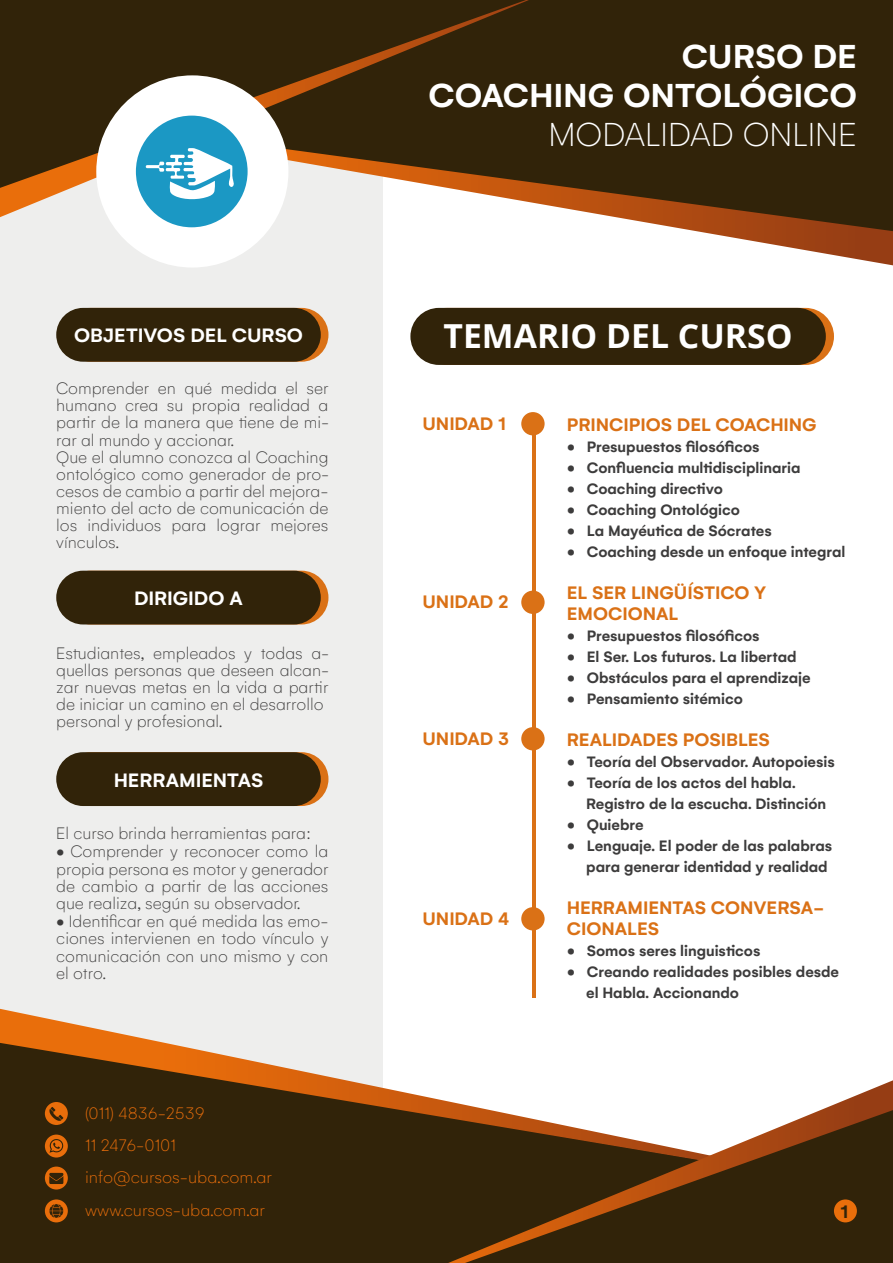
<style>
.page{position:relative;width:893px;height:1263px;background:#fff}
.page>*{position:absolute;margin:0;border:0;box-sizing:border-box;transform-origin:0 0}
.t1{font:600 36px/39px "Gelion";color:#fff;text-align:right}
.t2{font:100 36px "Gelion";color:#fff}
.t3{font:700 33.15px "Open Sans";color:#fff}
.t4{font:600 21px "Gelion";color:#fff}
.t5{font:600 19.65px/21px "Gelion";color:#da7116}
.t6{font:600 19.65px "Gelion";color:#312309}
.t7{font:100 18px/17.1px "Gelion";color:#3d3c3c}
.t8{font:100 18px "Gelion";color:#e96e0b}
.t9{font:600 16.35px/21px "Gelion";color:#3d3c3c}
.s1{font-weight:600;font-size:16.35px}
</style>
<div class="page">
<div style="left:0;top:132px;width:383px;height:1007px;background:#eeeeed"></div>
<div style="left:529px;top:0;width:364px;height:112px;background:#312309"></div>
<svg style="left:269px;top:112px;width:624px;height:153px"></svg>
<svg style="left:0;top:0;width:529px;height:217px"></svg>
<svg style="left:0;top:0;width:526px;height:188px;fill:#312309"></svg>
<div style="left:0;top:1189px;width:448px;height:74px;background:#312309"></div>
<svg style="left:0;top:1009px;width:448px;height:180px"></svg>
<svg style="left:448px;top:1080px;width:445px;height:183px"></svg>
<svg style="left:465px;top:1110px;width:428px;height:153px;fill:#312309"></svg>
<div style="left:45px;top:1102px;width:23px;height:23px;background:#e96e0b;border-radius:50%"></div>
<svg style="left:49px;top:1107px;width:14px;height:14px"></svg>
<svg style="left:45px;top:1166px;width:23px;height:23px"></svg>
<svg style="left:49px;top:1173px;width:14px;height:11px"></svg>
<div style="left:45px;top:1134px;width:23px;height:23px;background:#e96e0b;border-radius:50%"></div>
<svg style="left:50px;top:1139px;width:13px;height:14px"></svg>
<div style="left:45px;top:1199px;width:23px;height:23px;background:#e96e0b;border-radius:50%"></div>
<svg style="left:49px;top:1204px;width:14px;height:14px"></svg>
<div style="left:834px;top:1199px;width:23px;height:23px;background:#e96e0b;border-radius:50%"></div>
<div style="left:96px;top:75px;width:192px;height:193px;background:#fff;border-radius:50%"></div>
<svg style="left:136px;top:116px;width:112px;height:111px"></svg>
<div style="left:410px;top:308px;width:416px;height:57px;background:#312309;border-radius:29px"></div>
<hr style="left:532px;top:416px;width:3px;height:581px;background:#da7116">
<div style="left:521px;top:412px;width:24px;height:23px;background:#da7116;border-radius:50%"></div>
<div style="left:521px;top:591px;width:24px;height:23px;background:#da7116;border-radius:50%"></div>
<div style="left:521px;top:727px;width:24px;height:23px;background:#da7116;border-radius:50%"></div>
<div style="left:521px;top:907px;width:24px;height:23px;background:#da7116;border-radius:50%"></div>
<div style="left:64px;top:308px;width:264px;height:54px;background:#da7116;border-radius:27px"></div>
<div style="left:56px;top:308px;width:265px;height:54px;background:#312309;border-radius:27px"></div>
<div style="left:64px;top:571px;width:264px;height:53px;background:#da7116;border-radius:27px"></div>
<div style="left:56px;top:571px;width:265px;height:53px;background:#312309;border-radius:27px"></div>
<div style="left:64px;top:752px;width:264px;height:54px;background:#da7116;border-radius:27px"></div>
<div style="left:56px;top:752px;width:265px;height:54px;background:#312309;border-radius:27px"></div>
<p class="t4" style="left:74px;top:322px;width:230px">OBJETIVOS DEL CURSO</p>
<p class="t7" style="left:56px;top:380px;width:275px">Comprender en qué medida el ser humano crea su propia realidad a partir de la manera que tiene de mi&shy;rar al mundo y accionar.<br>Que el alumno conozca al Coaching ontológico como generador de pro&shy;cesos de cambio a partir del mejora&shy;miento del acto de comunicación de los individuos para lograr mejores vínculos.</p>
<p class="t4" style="left:134px;top:585px;width:110px">DIRIGIDO A</p>
<p class="t7" style="left:56px;top:644px;width:275px">Estudiantes, empleados y todas a&shy;quellas personas que deseen alcan&shy;zar nuevas metas en la vida a partir de iniciar un camino en el desarrollo personal y profesional.</p>
<p class="t4" style="left:114px;top:767px;width:151px">HERRAMIENTAS</p>
<p class="t7" style="left:56px;top:824px;width:256px">El curso brinda herramientas para:</p>
<p class="t7" style="left:56px;top:843px;width:274px;text-align:justify"><span class="s1">•</span> Comprender y reconocer como la propia persona es motor y generador de cambio a partir de las acciones que realiza, según su observador.</p>
<p class="t7" style="left:56px;top:913px;width:274px;text-align:justify"><span class="s1">•</span> Identificar en qué medida las emo&shy;ciones intervienen en todo vínculo y comunicación con uno mismo y con el otro.</p>
<p class="t8" style="left:85px;top:1103px;width:121px">(011) 4836-2539</p>
<p class="t8" style="left:85px;top:1136px;width:93px">11 2476-0101</p>
<p class="t8" style="left:85px;top:1168px;width:188px">info@cursos-uba.com.ar</p>
<h1 class="t1" style="left:429px;top:36px;width:430px">CURSO DE<br>COACHING ONTOLÓGICO</h1>
<h1 class="t2" style="left:548px;top:115px;width:310px">MODALIDAD ONLINE</h1>
<h2 class="t3" style="left:444px;top:313px;width:351px">TEMARIO DEL CURSO</h2>
<p class="t5" style="left:422px;top:413px;width:85px">UNIDAD 1</p>
<p class="t5" style="left:422px;top:591px;width:88px">UNIDAD 2</p>
<p class="t5" style="left:422px;top:728px;width:88px">UNIDAD 3</p>
<p class="t5" style="left:422px;top:908px;width:88px">UNIDAD 4</p>
<p class="t5" style="left:567px;top:413px;width:251px">PRINCIPIOS DEL COACHING</p>
<p class="t9" style="left:567px;top:435px;width:194px">• Presupuestos filosóficos</p>
<p class="t9" style="left:567px;top:456px;width:235px">• Confluencia multidisciplinaria</p>
<p class="t9" style="left:567px;top:477px;width:158px">• Coaching directivo</p>
<p class="t9" style="left:567px;top:498px;width:175px">• Coaching Ontológico</p>
<p class="t9" style="left:567px;top:519px;width:207px">• La Mayéutica de Sócrates</p>
<p class="t9" style="left:567px;top:540px;width:280px">• Coaching desde un enfoque integral</p>
<p class="t5" style="left:567px;top:581px;width:201px">EL SER LINGÜÍSTICO Y<br>EMOCIONAL</p>
<p class="t9" style="left:567px;top:624px;width:194px">• Presupuestos filosóficos</p>
<p class="t9" style="left:567px;top:645px;width:231px">• El Ser. Los futuros. La libertad</p>
<p class="t9" style="left:567px;top:666px;width:245px">• Obstáculos para el aprendizaje</p>
<p class="t9" style="left:567px;top:687px;width:178px">• Pensamiento sitémico</p>
<p class="t5" style="left:567px;top:728px;width:205px">REALIDADES POSIBLES</p>
<p class="t9" style="left:567px;top:750px;width:270px">• Teoría del Observador. Autopoiesis</p>
<p class="t9" style="left:586px;top:771px;width:242px;text-indent:-19px">• Teoría de los actos del habla.<br>Registro de la escucha. Distinción</p>
<p class="t9" style="left:567px;top:813px;width:78px">• Quiebre</p>
<p class="t9" style="left:567px;top:834px;width:267px;text-align:right">• Lenguaje. El poder de las palabras para generar identidad y realidad</p>
<p class="t5" style="left:567px;top:896px;width:259px">HERRAMIENTAS CONVERSA-<br>CIONALES</p>
<p class="t9" style="left:567px;top:939px;width:195px">• Somos seres linguisticos</p>
<p class="t9" style="left:586px;top:960px;width:254px;text-indent:-19px">• Creando realidades posibles desde el Habla. Accionando</p>
<p class="t8" style="left:85px;top:1201px;width:181px">www.cursos-uba.com.ar</p>
<p class="t6" style="left:841px;top:1199px;width:9px">1</p>
</div>
